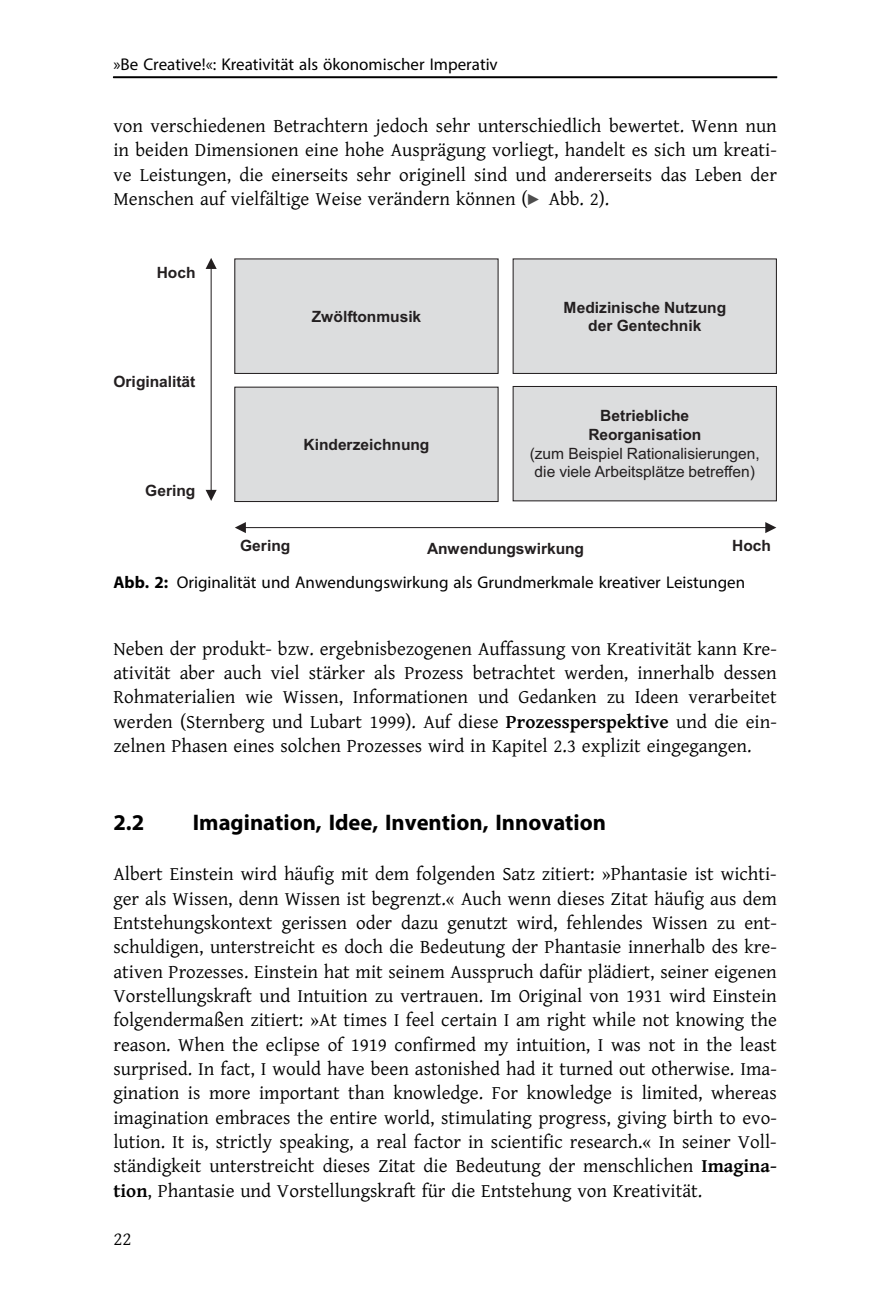
<style>
.page{position:relative;width:879px;height:1316px;background:#fff}
.page>*{position:absolute;margin:0;border:0;box-sizing:border-box;transform-origin:0 0}
.t1{font:22.6px "Adv OT3 b 30 f 6 db.B";color:#000}
.t2{font:19.2px/24.4px "Adv TT60649 ef 1";color:#000;text-align:justify}
.t3{font:17px "Adv OT46 dcae 81";color:#000}
.t4{font:700 15.6px/18.6px "Arial";color:#231f20;text-align:center}
.t5{font:15.6px/18.6px "Arial";color:#231f20;text-align:center}
.s1{font-family:"Adv TT8980 fc 63";font-size:15.4px;color:#4d4d4d}
.s2{font-family:"Adv OT3 b 30 f 6 db.B"}
.s3{font-family:"Adv TT60649 ef 1+fb"}
.s4{font-family:"Adv T Tf 5 fb 587 e.B"}
</style>
<div class="page">
<div style="left:235px;top:259px;width:263px;height:114px;background:#dcddde"></div>
<div style="left:234px;top:258px;width:264px;height:116px;border:1px solid #231f20"></div>
<hr style="left:211px;top:268px;width:1px;height:223px;background:#231f20">
<svg style="left:206px;top:258px;width:11px;height:11px"></svg>
<svg style="left:206px;top:490px;width:11px;height:11px"></svg>
<div style="left:513px;top:386px;width:263px;height:115px;background:#dcddde"></div>
<div style="left:512px;top:386px;width:265px;height:115px;border:1px solid #231f20"></div>
<div style="left:513px;top:259px;width:263px;height:114px;background:#dcddde"></div>
<div style="left:512px;top:258px;width:265px;height:116px;border:1px solid #231f20"></div>
<div style="left:235px;top:387px;width:263px;height:114px;background:#dcddde"></div>
<div style="left:234px;top:386px;width:264px;height:116px;border:1px solid #231f20"></div>
<hr style="left:245px;top:527px;width:521px;height:1px;background:#231f20">
<svg style="left:765px;top:522px;width:11px;height:11px"></svg>
<svg style="left:235px;top:522px;width:11px;height:11px"></svg>
<hr style="left:113px;top:77px;width:664px;height:1px;background:#000">
<p class="t3" style="left:113px;top:58px;width:386px">»Be Creative!«: Kreativität als ökonomischer Imperativ</p>
<p class="t2" style="left:113px;top:115px;width:665px">von verschiedenen Betrachtern jedoch sehr unterschiedlich bewertet. Wenn nun in beiden Dimensionen eine hohe Ausprägung vorliegt, handelt es sich um kreati&shy;ve Leistungen, die einerseits sehr originell sind und andererseits das Leben der Menschen auf vielfältige Weise verändern können (<span class="s1">c</span> Abb. 2).</p>
<p class="t4" style="left:157px;top:265px;width:40px">Hoch</p>
<p class="t4" style="left:113px;top:373px;width:84px">Originalität</p>
<p class="t4" style="left:145px;top:483px;width:52px">Gering</p>
<p class="t4" style="left:312px;top:308px;width:111px">Zwölftonmusik</p>
<p class="t4" style="left:303px;top:437px;width:127px">Kinderzeichnung</p>
<p class="t4" style="left:563px;top:299px;width:164px">Medizinische Nutzung der Gentechnik</p>
<p class="t4" style="left:588px;top:408px;width:114px">Betriebliche<br>Reorganisation</p>
<p class="t5" style="left:530px;top:445px;width:231px">(zum Beispiel Rationalisierungen, die viele Arbeitsplätze betreffen)</p>
<p class="t4" style="left:240px;top:538px;width:52px">Gering</p>
<p class="t4" style="left:732px;top:537px;width:40px">Hoch</p>
<p class="t4" style="left:427px;top:540px;width:158px">Anwendungswirkung</p>
<p class="t3" style="left:113px;top:576px;width:633px"><span class="s2">Abb. 2:</span> Originalität und Anwendungswirkung als Grundmerkmale kreativer Leistungen</p>
<p class="t2" style="left:113px;top:637px;width:665px">Neben der produkt- bzw. ergebnisbezogenen Au<span class="s3">ff</span>assung von Kreativität kann Kre&shy;ativität aber auch viel stärker als Prozess betrachtet werden, innerhalb dessen Rohmaterialien wie Wissen, Informationen und Gedanken zu Ideen verarbeitet werden (Sternberg und Lubart 1999). Auf diese <span class="s4">Prozessperspektive</span> und die ein&shy;zelnen Phasen eines solchen Prozesses wird in Kapitel 2.3 explizit eingegangen.</p>
<p class="t1" style="left:113px;top:813px;width:32px">2.2</p>
<p class="t1" style="left:193px;top:813px;width:415px">Imagination, Idee, Invention, Innovation</p>
<p class="t2" style="left:113px;top:863px;width:665px">Albert Einstein wird häufig mit dem folgenden Satz zitiert: »Phantasie ist wichti&shy;ger als Wissen, denn Wissen ist begrenzt.« Auch wenn dieses Zitat häufig aus dem Entstehungskontext gerissen oder dazu genutzt wird, fehlendes Wissen zu ent&shy;schuldigen, unterstreicht es doch die Bedeutung der Phantasie innerhalb des kre&shy;ativen Prozesses. Einstein hat mit seinem Ausspruch dafür plädiert, seiner eigenen Vorstellungskraft und Intuition zu vertrauen. Im Original von 1931 wird Einstein folgendermaßen zitiert: »At times I feel certain I am right while not knowing the reason. When the eclipse of 1919 confirmed my intuition, I was not in the least surprised. In fact, I would have been astonished had it turned out otherwise. Ima&shy;gination is more important than knowledge. For knowledge is limited, whereas imagination embraces the entire world, stimulating progress, giving birth to evo&shy;lution. It is, strictly speaking, a real factor in scientific research.« In seiner Voll&shy;ständigkeit unterstreicht dieses Zitat die Bedeutung der menschlichen <span class="s4">Imagina&shy;tion</span>, Phantasie und Vorstellungskraft für die Entstehung von Kreativität.</p>
<p class="t2" style="left:113px;top:1227px;width:20px">22</p>
</div>
